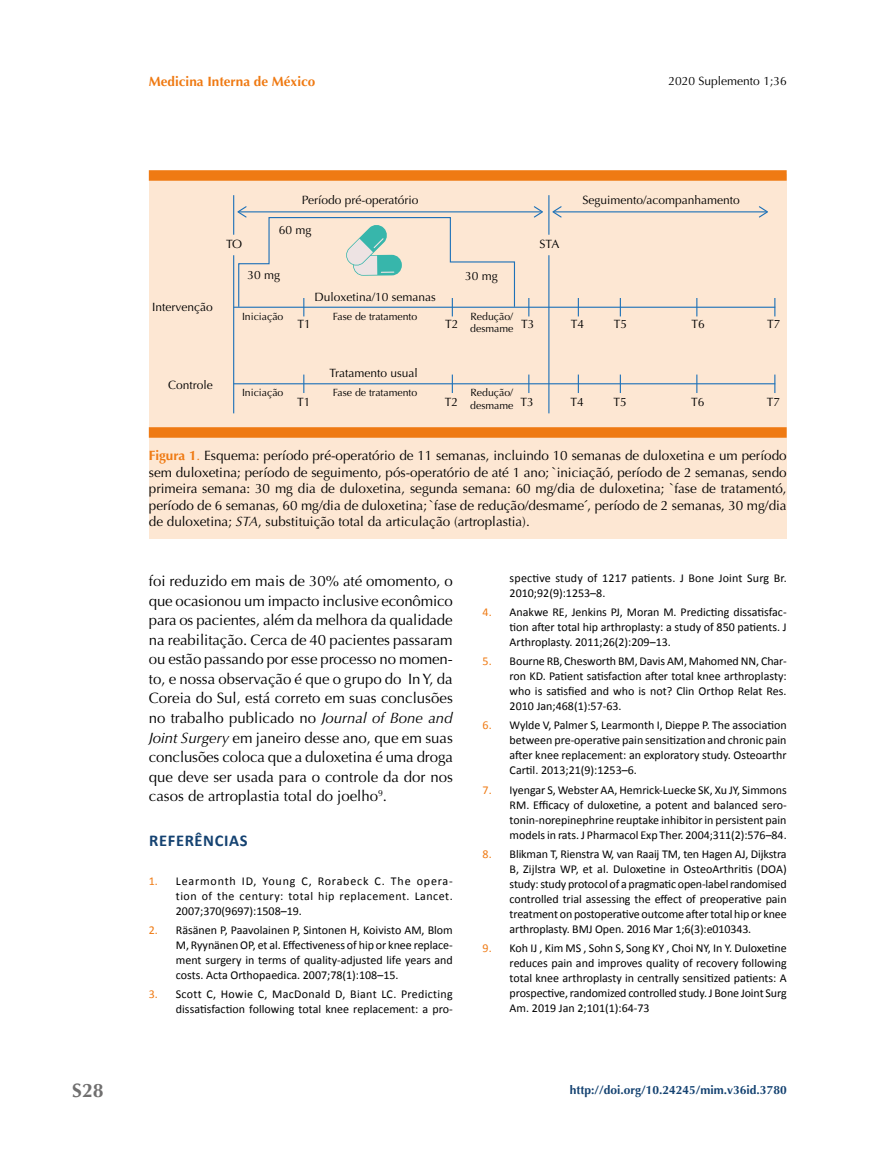
<style>
.page{position:relative;width:893px;height:1149px;background:#fff}
.page>*{position:absolute;margin:0;border:0;box-sizing:border-box;transform-origin:0 0}
.t1{font:700 19.5px "Optima";color:#706f6f}
.t2{font:700 16.5px "Calibri";letter-spacing:.04em;color:#144271}
.t3{font:15px/19.5px "Optima";color:#000;text-align:justify}
.t4{font:13.5px/16.5px "Optima";color:#000;text-align:justify}
.t5{font:700 13.5px "Optima";color:#ef7a13}
.t6{font:12px/15px "Calibri";color:#000;text-align:justify}
.t7{font:12px "Optima";color:#000}
.t8{font:700 12px "Optima";color:#144271}
.t9{font:10.5px/12.6px "Optima";color:#000}
.s1{font-weight:700;color:#ef7a13}
.s2{color:#ef7a13}
.s3{font-style:italic}
</style>
<div class="page">
<div style="left:149px;top:174px;width:638px;height:364px;background:#fde7d3"></div>
<div style="left:149px;top:427px;width:638px;height:10px;background:#ef7a13"></div>
<div style="left:149px;top:170px;width:638px;height:11px;background:#ef7a13"></div>
<hr style="left:233px;top:195px;width:1px;height:40px;background:#1d71b8">
<hr style="left:233px;top:255px;width:1px;height:158px;background:#1d71b8">
<hr style="left:548px;top:195px;width:1px;height:40px;background:#1d71b8">
<hr style="left:548px;top:255px;width:1px;height:158px;background:#1d71b8">
<hr style="left:239px;top:211px;width:303px;height:1px;background:#1d71b8">
<svg style="left:534px;top:206px;width:9px;height:11px"></svg>
<hr style="left:554px;top:211px;width:213px;height:1px;background:#1d71b8">
<svg style="left:552px;top:206px;width:10px;height:11px"></svg>
<svg style="left:759px;top:206px;width:9px;height:11px"></svg>
<hr style="left:233px;top:306px;width:542px;height:2px;background:#1d71b8">
<svg style="left:528px;top:298px;width:1px;height:18px"></svg>
<svg style="left:578px;top:298px;width:1px;height:18px"></svg>
<svg style="left:620px;top:298px;width:1px;height:18px"></svg>
<svg style="left:696px;top:298px;width:1px;height:18px"></svg>
<svg style="left:774px;top:298px;width:1px;height:18px"></svg>
<hr style="left:233px;top:383px;width:542px;height:1px;background:#1d71b8">
<svg style="left:303px;top:374px;width:1px;height:19px"></svg>
<svg style="left:452px;top:374px;width:1px;height:19px"></svg>
<svg style="left:528px;top:374px;width:1px;height:19px"></svg>
<svg style="left:578px;top:374px;width:1px;height:19px"></svg>
<svg style="left:620px;top:374px;width:1px;height:19px"></svg>
<svg style="left:696px;top:374px;width:1px;height:19px"></svg>
<svg style="left:774px;top:374px;width:1px;height:19px"></svg>
<svg style="left:237px;top:206px;width:279px;height:110px"></svg>
<h1 class="t1" style="left:72px;top:1079px;width:33px">S28</h1>
<p class="t5" style="left:149px;top:73px;width:168px">Medicina Interna de México</p>
<p class="t7" style="left:669px;top:74px;width:120px">2020 Suplemento 1;36</p>
<p class="t7" style="left:302px;top:193px;width:118px">Período pré-operatório</p>
<p class="t7" style="left:582px;top:193px;width:159px">Seguimento/acompanhamento</p>
<p class="t7" style="left:279px;top:223px;width:34px">60 mg</p>
<p class="t7" style="left:226px;top:237px;width:18px">TO</p>
<p class="t7" style="left:540px;top:237px;width:21px">STA</p>
<p class="t7" style="left:152px;top:300px;width:62px">Intervenção</p>
<p class="t7" style="left:168px;top:377px;width:46px">Controle</p>
<p class="t7" style="left:248px;top:268px;width:34px">30 mg</p>
<p class="t7" style="left:465px;top:269px;width:34px">30 mg</p>
<p class="t7" style="left:314px;top:290px;width:123px">Duloxetina/10 semanas</p>
<p class="t9" style="left:242px;top:310px;width:43px">Iniciação</p>
<p class="t9" style="left:333px;top:310px;width:86px">Fase de tratamento</p>
<p class="t9" style="left:470px;top:310px;width:45px">Redução/ desmame</p>
<p class="t7" style="left:329px;top:366px;width:90px">Tratamento usual</p>
<p class="t9" style="left:242px;top:386px;width:43px">Iniciação</p>
<p class="t9" style="left:333px;top:386px;width:86px">Fase de tratamento</p>
<p class="t9" style="left:470px;top:386px;width:45px">Redução/ desmame</p>
<p class="t7" style="left:298px;top:317px;width:15px">T1</p>
<p class="t7" style="left:445px;top:317px;width:15px">T2</p>
<p class="t7" style="left:521px;top:317px;width:15px">T3</p>
<p class="t7" style="left:297px;top:394px;width:15px">T1</p>
<p class="t7" style="left:445px;top:394px;width:15px">T2</p>
<p class="t7" style="left:521px;top:394px;width:15px">T3</p>
<p class="t7" style="left:571px;top:317px;width:15px">T4</p>
<p class="t7" style="left:570px;top:394px;width:15px">T4</p>
<p class="t7" style="left:614px;top:317px;width:15px">T5</p>
<p class="t7" style="left:613px;top:394px;width:15px">T5</p>
<p class="t7" style="left:691px;top:317px;width:15px">T6</p>
<p class="t7" style="left:691px;top:394px;width:15px">T6</p>
<p class="t7" style="left:767px;top:317px;width:15px">T7</p>
<p class="t7" style="left:767px;top:394px;width:15px">T7</p>
<p class="t4" style="left:149px;top:447px;width:639px"><span class="s1">Figura 1</span><span class="s2">.</span> Esquema: período pré-operatório de 11 semanas, incluindo 10 semanas de duloxetina e um período sem duloxetina; período de seguimento, pós-operatório de até 1 ano; ̀iniciaçãó, período de 2 semanas, sendo primeira semana: 30 mg dia de duloxetina, segunda semana: 60 mg/dia de duloxetina; ̀fase de tratamentó, período de 6 semanas, 60 mg/dia de duloxetina; ̀fase de redução/desmame ́, período de 2 semanas, 30 mg/dia de duloxetina; <span class="s3">STA</span>, substituição total da articulação (artroplastia).</p>
<p class="t3" style="left:149px;top:571px;width:306px">foi reduzido em mais de 30% até omomento, o que ocasionou um impacto inclusive econômico para os pacientes, além da melhora da qualidade na reabilitação. Cerca de 40 pacientes passaram ou estão passando por esse processo no momen&shy;to, e nossa observação é que o grupo do In Y, da Coreia do Sul, está correto em suas conclusões no trabalho publicado no <span class="s3">Journal of Bone and Joint Surgery</span> em janeiro desse ano, que em suas conclusões coloca que a duloxetina é uma droga que deve ser usada para o controle da dor nos casos de artroplastia total do joelho<sup>9</sup>.</p>
<h2 class="t2" style="left:149px;top:829px;width:100px">REFERÊNCIAS</h2>
<p class="t6" style="left:176px;top:872px;width:278px;text-indent:-27px"><span class="s2">1.</span> Learmonth ID, Young C, Rorabeck C. The opera&shy;tion of the century: total hip replacement. Lancet.<br>2007;370(9697):1508–19.</p>
<p class="t6" style="left:176px;top:921px;width:279px;text-indent:-27px"><span class="s2">2.</span> Räsänen P, Paavolainen P, Sintonen H, Koivisto AM, Blom M, Ryynänen OP, et al. Effectiveness of hip or knee replace&shy;ment surgery in terms of quality-adjusted life years and costs. Acta Orthopaedica. 2007;78(1):108–15.</p>
<p class="t6" style="left:149px;top:985px;width:306px;text-align:right"><span class="s2">3.</span> Scott C, Howie C, MacDonald D, Biant LC. Predicting dissatisfaction following total knee replacement: a pro-</p>
<p class="t6" style="left:510px;top:569px;width:279px">spective study of 1217 patients. J Bone Joint Surg Br.<br>2010;92(9):1253–8.</p>
<p class="t6" style="left:510px;top:603px;width:279px;text-indent:-27px"><span class="s2">4.</span> Anakwe RE, Jenkins PJ, Moran M. Predicting dissatisfac&shy;tion after total hip arthroplasty: a study of 850 patients. J Arthroplasty. 2011;26(2):209–13.</p>
<p class="t6" style="left:510px;top:653px;width:279px;text-indent:-27px"><span class="s2">5.</span> Bourne RB, Chesworth BM, Davis AM, Mahomed NN, Char&shy;ron KD. Patient satisfaction after total knee arthroplasty: who is satisfied and who is not? Clin Orthop Relat Res.<br>2010 Jan;468(1):57-63.</p>
<p class="t6" style="left:510px;top:717px;width:279px;text-indent:-27px"><span class="s2">6.</span> Wylde V, Palmer S, Learmonth I, Dieppe P. The association between pre-operative pain sensitization and chronic pain after knee replacement: an exploratory study. Osteoarthr Cartil. 2013;21(9):1253–6.</p>
<p class="t6" style="left:510px;top:781px;width:279px;text-indent:-27px"><span class="s2">7.</span> Iyengar S, Webster AA, Hemrick-Luecke SK, Xu JY, Simmons RM. Efficacy of duloxetine, a potent and balanced sero&shy;tonin-norepinephrine reuptake inhibitor in persistent pain models in rats. J Pharmacol Exp Ther. 2004;311(2):576–84.</p>
<p class="t6" style="left:510px;top:845px;width:279px;text-indent:-27px"><span class="s2">8.</span> Blikman T, Rienstra W, van Raaij TM, ten Hagen AJ, Dijkstra B, Zijlstra WP, et al. Duloxetine in OsteoArthritis (DOA) study: study protocol of a pragmatic open-label randomised controlled trial assessing the effect of preoperative pain treatment on postoperative outcome after total hip or knee arthroplasty. BMJ Open. 2016 Mar 1;6(3):e010343.</p>
<p class="t6" style="left:510px;top:940px;width:279px;text-indent:-27px"><span class="s2">9.</span> Koh IJ , Kim MS , Sohn S, Song KY , Choi NY, In Y. Duloxetine reduces pain and improves quality of recovery following total knee arthroplasty in centrally sensitized patients: A prospective, randomized controlled study. J Bone Joint Surg Am. 2019 Jan 2;101(1):64-73</p>
<p class="t8" style="left:570px;top:1082px;width:218px">http://doi.org/10.24245/mim.v36id.3780</p>
</div>
